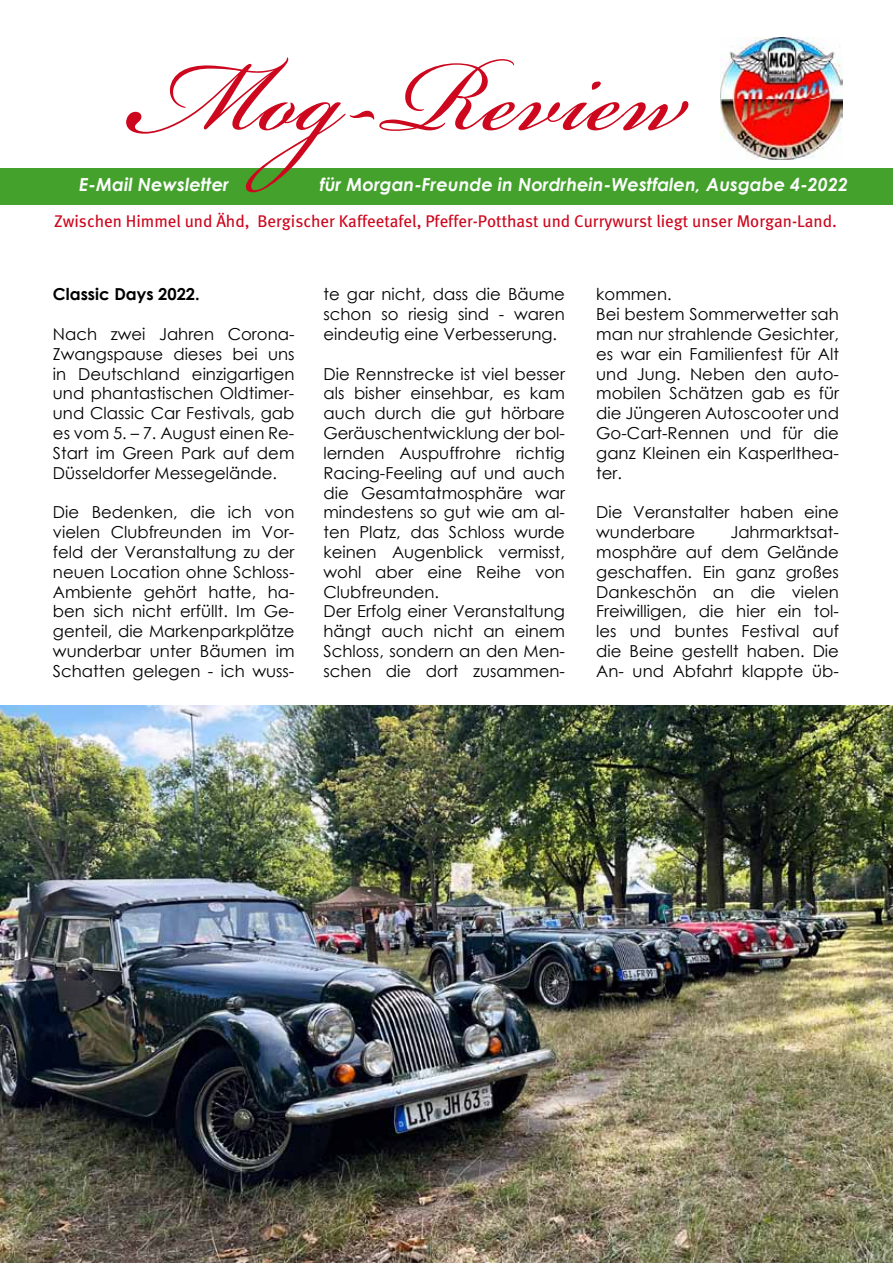
<style>
.page{position:relative;width:893px;height:1263px;background:#fff}
.page>*{position:absolute;margin:0;border:0;box-sizing:border-box;transform-origin:0 0}
.t1{font:156px "Bickham Script Pro";color:#cd071e}
.t2{font:italic 700 18px "Century Gothic";color:#fbfcfc}
.t3{font:16.95px "Meta Book CELF";color:#cd071e}
.t4{font:16.5px/19.8px "Century Gothic";color:#000;text-align:justify}
.t5{font:700 16.5px "Century Gothic";color:#000}
</style>
<div class="page">
<div style="left:0;top:168px;width:893px;height:37px;background:#44a12b"></div>
<img style="left:720px;top:38px;width:122px;height:121px">
<img style="left:0;top:706px;width:893px;height:557px">
<h1 class="t1" style="left:131px;top:-16px;width:560px">Mog-Review</h1>
<p class="t2" style="left:79px;top:171px;width:151px">E-Mail Newsletter</p>
<p class="t2" style="left:320px;top:171px;width:530px">für Morgan-Freunde in Nordrhein-Westfalen, Ausgabe 4-2022</p>
<p class="t3" style="left:54px;top:211px;width:784px">Zwischen Himmel und Ähd, Bergischer Kaffeetafel, Pfeffer-Potthast und Currywurst liegt unser Morgan-Land.</p>
<p class="t5" style="left:53px;top:282px;width:148px">Classic Days 2022.</p>
<p class="t4" style="left:53px;top:324px;width:243px">Nach zwei Jahren Corona-Zwangspause dieses bei uns in Deutschland einzigartigen und phantastischen Oldtimer&shy;und Classic Car Festivals, gab es vom 5. – 7. August einen Re-Start im Green Park auf dem Düsseldorfer Messegelände.</p>
<p class="t4" style="left:53px;top:502px;width:243px">Die Bedenken, die ich von vielen Clubfreunden im Vor&shy;feld der Veranstaltung zu der neuen Location ohne Schloss-Ambiente gehört hatte, ha&shy;ben sich nicht erfüllt. Im Ge&shy;genteil, die Markenparkplätze wunderbar unter Bäumen im Schatten gelegen - ich wuss-</p>
<p class="t4" style="left:323px;top:284px;width:243px">te gar nicht, dass die Bäume schon so riesig sind - waren eindeutig eine Verbesserung.</p>
<p class="t4" style="left:323px;top:364px;width:243px;text-align:left">Die Rennstrecke ist viel besser als bisher einsehbar, es kam auch durch die gut hörbare<br>Geräuschentwicklung der bol&shy;lernden Auspuffrohre richtig<br>Racing-Feeling auf und auch die Gesamtatmosphäre war mindestens so gut wie am al&shy;ten Platz, das Schloss wurde keinen Augenblick vermisst, wohl aber eine Reihe von<br>Clubfreunden.<br>Der Erfolg einer Veranstaltung hängt auch nicht an einem<br>Schloss, sondern an den Men&shy;schen die dort zusammen-</p>
<p class="t4" style="left:596px;top:284px;width:244px;text-align:left">kommen.<br>Bei bestem Sommerwetter sah man nur strahlende Gesichter, es war ein Familienfest für Alt und Jung. Neben den auto&shy;mobilen Schätzen gab es für die Jüngeren Autoscooter und<br>Go-Cart-Rennen und für die ganz Kleinen ein Kasperlthea&shy;ter.</p>
<p class="t4" style="left:596px;top:502px;width:244px">Die Veranstalter haben eine wunderbare</p>
<p class="t4" style="left:596px;top:522px;width:244px;text-indent:134px">Jahrmarktsat&shy;mosphäre auf dem Gelände geschaffen. Ein ganz großes Dankeschön an die vielen Freiwilligen, die hier ein tol&shy;les und buntes Festival auf die Beine gestellt haben. Die An- und Abfahrt klappte üb-</p>
</div>
